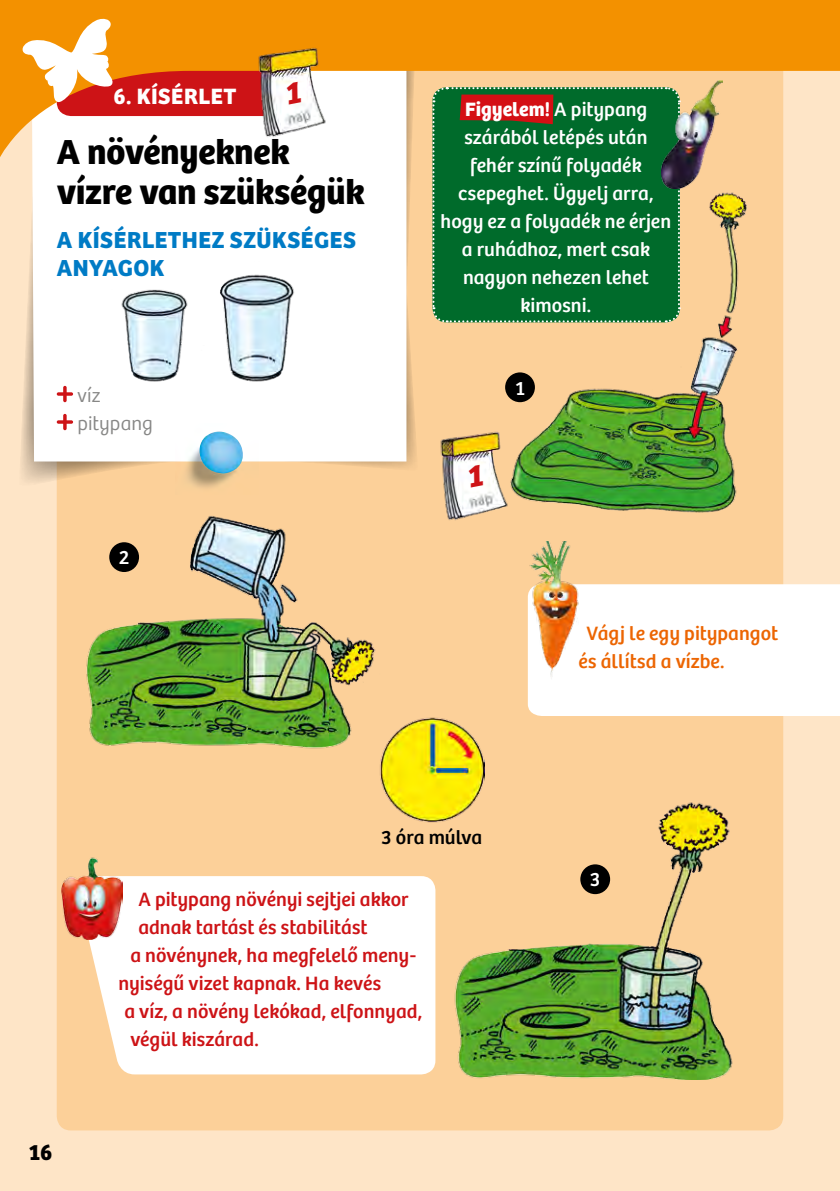
<style>
.page{position:relative;width:840px;height:1191px;background:#fff}
.page>*{position:absolute;margin:0;border:0;box-sizing:border-box;transform-origin:0 0}
.t1{font:700 36px/40px "Kosmos Bree";letter-spacing:-.01em;color:#000}
.t2{font:700 24px/28px "Kosmos Bree";letter-spacing:.02em;color:#007bc5}
.t3{font:700 23px "Kosmos Bree";letter-spacing:.02em;color:#fff}
.t4{font:700 23px "Kosmos Bree";color:#000}
.t5{font:20px "Kosmos Bree";letter-spacing:.005em;color:#cd1316}
.t6{font:20px/28px "Kosmos Bree";letter-spacing:.005em;color:#fff;text-align:center}
.t7{font:20px/28px "Kosmos Bree";color:#ec6502}
.t8{font:300 20px/28px "Kosmos Bree";color:#878786}
.t9{font:20px "Kosmos Bree";color:#000}
.s1{font-weight:700}
</style>
<div class="page">
<div style="left:0;top:0;width:839px;height:1191px;background:#fee5c7"></div>
<div style="left:57px;top:32px;width:725px;height:1098px;background:#fcd099;border-radius:14px"></div>
<div style="left:84px;top:876px;width:351px;height:198px;background:#fff"></div>
<div style="left:527px;top:584px;width:312px;height:132px;background:#fff"></div>
<div style="left:432px;top:212px;width:72px;height:111px;background:#006b2b"></div>
<svg style="left:21px;top:212px;width:395px;height:276px"></svg>
<div style="left:32px;top:212px;width:374px;height:249px;background:#fff"></div>
<img style="left:176px;top:424px;width:82px;height:65px">
<img style="left:197px;top:431px;width:46px;height:43px">
<img style="left:380px;top:717px;width:104px;height:105px">
<img style="left:504px;top:212px;width:242px;height:301px">
<img style="left:86px;top:516px;width:297px;height:236px">
<img style="left:450px;top:795px;width:283px;height:284px">
<img style="left:61px;top:857px;width:62px;height:82px">
<img style="left:527px;top:541px;width:65px;height:141px">
<img style="left:112px;top:259px;width:189px;height:138px">
<img style="left:440px;top:425px;width:76px;height:96px">
<div style="left:109px;top:542px;width:30px;height:30px;background:#000;border-radius:50%"></div>
<div style="left:580px;top:864px;width:29px;height:30px;background:#000;border-radius:50%"></div>
<div style="left:505px;top:372px;width:29px;height:30px;background:#000;border-radius:50%"></div>
<svg style="left:57px;top:386px;width:16px;height:16px"></svg>
<svg style="left:57px;top:414px;width:16px;height:16px"></svg>
<svg style="left:839px;top:0;width:1px;height:212px"></svg>
<svg style="left:0;top:0;width:839px;height:212px"></svg>
<img style="left:251px;top:35px;width:83px;height:110px">
<svg style="left:467px;top:465px;width:16px;height:22px"></svg>
<svg style="left:22px;top:0;width:284px;height:116px;background:#e7832f"></svg>
<p class="t3" style="left:113px;top:83px;width:124px">6. KÍSÉRLET</p>
<h1 class="t1" style="left:57px;top:132px;width:309px">A növényeknek vízre van szükségük</h1>
<p class="t2" style="left:57px;top:226px;width:301px">A KÍSÉRLETHEZ SZÜKSÉGES<br>ANYAGOK</p>
<p class="t8" style="left:77px;top:382px;width:77px">víz pitypang</p>
<p class="t6" style="left:119px;top:544px;width:12px">2</p>
<p class="t6" style="left:440px;top:95px;width:232px"><span class="s1">Figyelem!</span> A pitypang szárából letépés után fehér színű folyadék csepeghet. Ügyelj arra, hogy ez a folyadék ne érjen a ruhádhoz, mert csak nagyon nehezen lehet kimosni.</p>
<p class="t6" style="left:514px;top:374px;width:12px">1</p>
<p class="t7" style="left:578px;top:620px;width:201px;text-indent:8px">Vágj le egy pitypangot és állítsd a vízbe.</p>
<p class="t9" style="left:381px;top:825px;width:103px">3 óra múlva</p>
<p class="t6" style="left:589px;top:866px;width:12px">3</p>
<p class="t4" style="left:28px;top:1138px;width:26px">16</p>
<p class="t5" style="left:138px;top:888px;width:272px">A pitypang növényi sejtjei akkor</p>
<p class="t5" style="left:138px;top:916px;width:230px">adnak tartást és stabilitást</p>
<p class="t5" style="left:130px;top:944px;width:287px">a növénynek, ha megfelelő men -</p>
<p class="t5" style="left:118px;top:972px;width:264px">nyiségű vizet kapnak. Ha kevés</p>
<p class="t5" style="left:124px;top:1000px;width:299px">a víz, a növény lekókad, elfonnyad,</p>
<p class="t5" style="left:130px;top:1028px;width:130px">végül kiszárad.</p>
</div>
